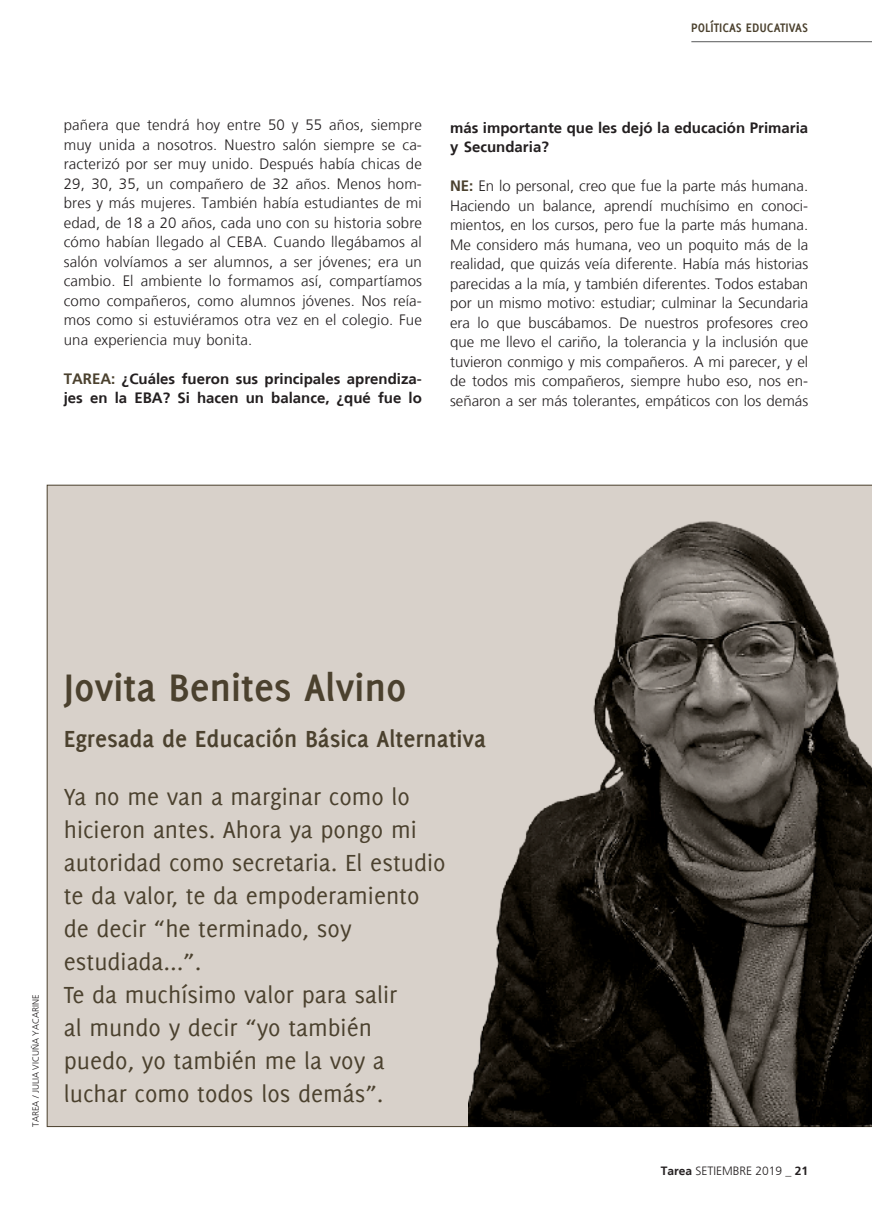
<style>
.page{position:relative;width:872px;height:1212px;background:#fff}
.page>*{position:absolute;margin:0;border:0;box-sizing:border-box;transform-origin:0 0}
.t1{font:700 42px "Delicious";color:#4b412e}
.t2{font:25.5px/33px "Delicious";color:#4b412e}
.t3{font:700 25.5px "Delicious";color:#4b412e}
.t4{font:300 15px/19.5px "Frutiger LT";letter-spacing:.005em;color:#231f20;text-align:justify}
.t5{font:700 15px/19.5px "Frutiger";color:#231f20}
.t6{font:700 13.5px "Delicious";color:#4b412e}
.t7{font:300 12px "Frutiger LT";color:#231f20}
.t8{font:300 9px "Frutiger LT";color:#231f20}
.s1{color:#4b412e}
.s2{font-family:"Frutiger";font-weight:700;color:#4b412e}
.s3{font-family:"Frutiger";font-weight:700}
</style>
<div class="page">
<hr style="left:691px;top:41px;width:181px;height:1px;background:#57585a">
<div style="left:47px;top:485px;width:825px;height:642px;background:#d8d1ca"></div>
<img style="left:468px;top:502px;width:404px;height:625px">
<p class="t6" style="left:691px;top:20px;width:118px">POLÍTICAS EDUCATIVAS</p>
<p class="t4" style="left:64px;top:116px;width:360px">pañera que tendrá hoy entre 50 y 55 años, siempre muy unida a nosotros. Nuestro salón siempre se ca&shy;racterizó por ser muy unido. Después había chicas de 29, 30, 35, un compañero de 32 años. Menos hom&shy;bres y más mujeres. También había estudiantes de mi edad, de 18 a 20 años, cada uno con su historia sobre cómo habían llegado al CEBA. Cuando llegábamos al salón volvíamos a ser alumnos, a ser jóvenes; era un cambio. El ambiente lo formamos así, compartíamos como compañeros, como alumnos jóvenes. Nos reía&shy;mos como si estuviéramos otra vez en el colegio. Fue una experiencia muy bonita.</p>
<p class="t5" style="left:64px;top:369px;width:360px"><span class="s1">TAREA:</span> ¿Cuáles fueron sus principales aprendiza&shy;jes en la EBA? Si hacen un balance, ¿qué fue lo</p>
<p class="t5" style="left:450px;top:118px;width:360px">más importante que les dejó la educación Primaria y Secundaria?</p>
<p class="t4" style="left:450px;top:176px;width:360px"><span class="s2">NE:</span> En lo personal, creo que fue la parte más humana.<br>Haciendo un balance, aprendí muchísimo en conoci&shy;mientos, en los cursos, pero fue la parte más humana.<br>Me considero más humana, veo un poquito más de la realidad, que quizás veía diferente. Había más historias parecidas a la mía, y también diferentes. Todos estaban por un mismo motivo: estudiar; culminar la Secundaria era lo que buscábamos. De nuestros profesores creo que me llevo el cariño, la tolerancia y la inclusión que tuvieron conmigo y mis compañeros. A mi parecer, y el de todos mis compañeros, siempre hubo eso, nos en&shy;señaron a ser más tolerantes, empáticos con los demás</p>
<p class="t8" style="left:31px;top:1127px;width:134px;rotate:-90deg">TAREA / JULIA VICUÑA YACARINE</p>
<h1 class="t1" style="left:64px;top:663px;width:344px">Jovita Benites Alvino</h1>
<h2 class="t3" style="left:64px;top:724px;width:424px">Egresada de Educación Básica Alternativa</h2>
<p class="t2" style="left:64px;top:780px;width:383px">Ya no me van a marginar como lo hicieron antes. Ahora ya pongo mi autoridad como secretaria. El estudio te da valor, te da empoderamiento de decir “he terminado, soy estudiada...”.<br>Te da muchísimo valor para salir<br>al mundo y decir “yo también puedo, yo también me la voy a luchar como todos los demás”.</p>
<p class="t7" style="left:660px;top:1164px;width:149px"><span class="s3">Tarea</span> SETIEMBRE 2019 _ <span class="s3">21</span></p>
</div>
